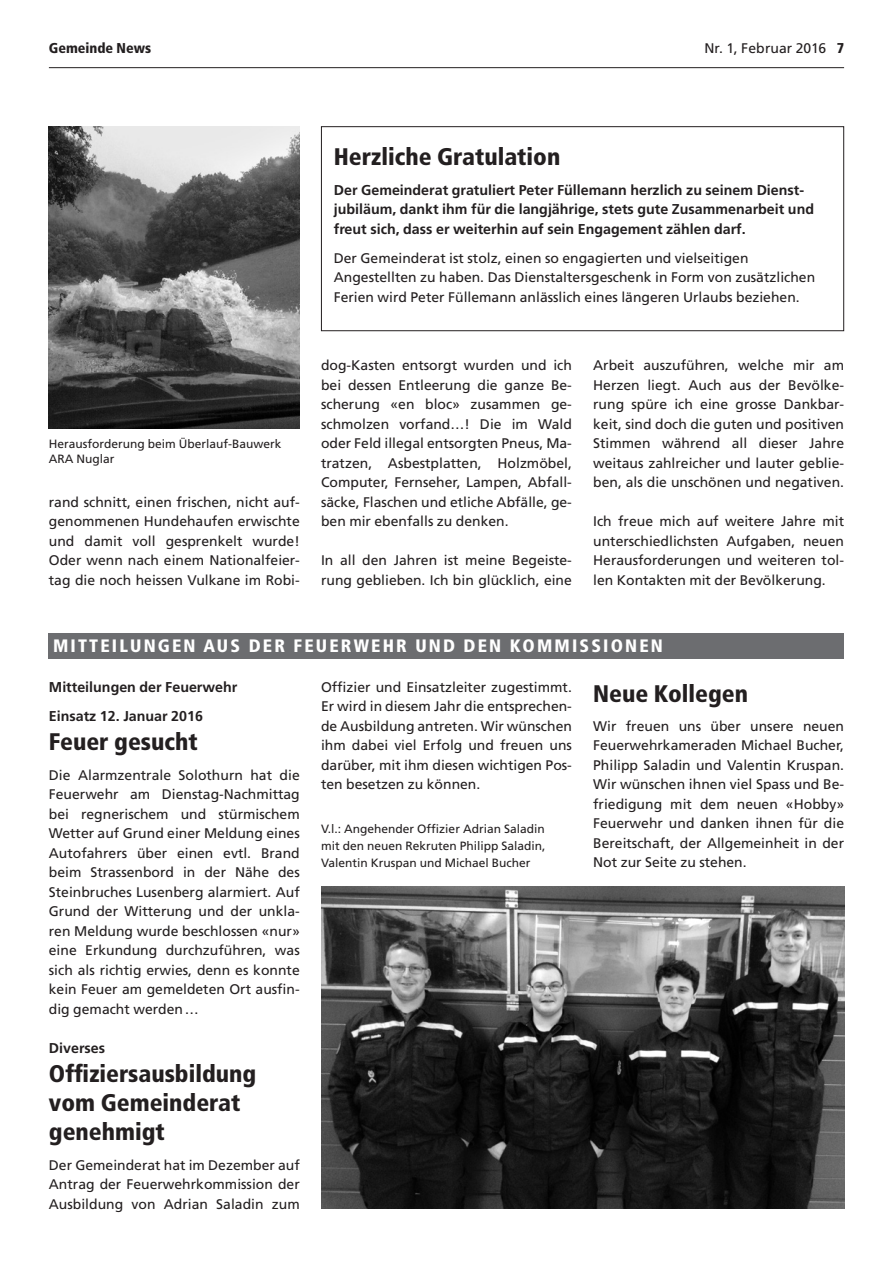
<style>
.page{position:relative;width:893px;height:1263px;background:#fff}
.page>*{position:absolute;margin:0;border:0;box-sizing:border-box;transform-origin:0 0}
.t1{font:900 condensed 24px/29.2px "Frutiger LT";color:#231f20}
.t2{font:900 condensed 18px "Frutiger LT";letter-spacing:.12em;color:#fff}
.t3{font:700 14.25px/19.5px "Frutiger LT";color:#231f20}
.t4{font:900 condensed 14.25px "Frutiger LT";color:#231f20}
.t5{font:13.95px/19.5px "Frutiger LT";color:#231f20;text-align:justify}
.t6{font:12px/17.2px "Frutiger LT";color:#231f20;text-align:justify}
.s1{font-weight:900;font-stretch:condensed;font-size:14.25px}
</style>
<div class="page">
<hr style="left:49px;top:67px;width:795px;height:1px;background:#231f20">
<div style="left:321px;top:126px;width:523px;height:205px;border:1px solid #231f20"></div>
<img style="left:49px;top:126px;width:251px;height:303px">
<img style="left:321px;top:887px;width:523px;height:321px">
<div style="left:49px;top:633px;width:795px;height:26px;background:#6c6d70"></div>
<p class="t4" style="left:49px;top:40px;width:104px">Gemeinde News</p>
<p class="t5" style="left:704px;top:39px;width:141px">Nr. 1, Februar 2016 <span class="s1">7</span></p>
<p class="t6" style="left:49px;top:436px;width:234px;line-height:15px">Herausforderung beim Überlauf-Bauwerk<br>ARA Nuglar</p>
<p class="t5" style="left:49px;top:492px;width:252px">rand schnitt, einen frischen, nicht auf&shy;genommenen Hundehaufen erwischte und damit voll gesprenkelt wurde!<br>Oder wenn nach einem Nationalfeier&shy;tag die noch heissen Vulkane im Robi-</p>
<h1 class="t1" style="left:334px;top:142px;width:228px">Herzliche Gratulation</h1>
<p class="t3" style="left:334px;top:180px;width:482px">Der Gemeinderat gratuliert Peter Füllemann herzlich zu seinem Dienst&shy;jubiläum, dankt ihm für die langjährige, stets gute Zusammenarbeit und freut sich, dass er weiterhin auf sein Engagement zählen darf.</p>
<p class="t5" style="left:334px;top:248px;width:483px;text-align:left">Der Gemeinderat ist stolz, einen so engagierten und vielseitigen<br>Angestellten zu haben. Das Dienstaltersgeschenk in Form von zusätzlichen<br>Ferien wird Peter Füllemann anlässlich eines längeren Urlaubs beziehen.</p>
<p class="t5" style="left:321px;top:356px;width:252px">dog-Kasten entsorgt wurden und ich bei dessen Entleerung die ganze Be&shy;scherung «en bloc» zusammen ge&shy;schmolzen vorfand…! Die im Wald oder Feld illegal entsorgten Pneus, Ma&shy;tratzen, Asbestplatten, Holzmöbel, Computer, Fernseher, Lampen, Abfall&shy;säcke, Flaschen und etliche Abfälle, ge&shy;ben mir ebenfalls zu denken.</p>
<p class="t5" style="left:321px;top:551px;width:252px">In all den Jahren ist meine Begeiste&shy;rung geblieben. Ich bin glücklich, eine</p>
<p class="t5" style="left:593px;top:356px;width:252px">Arbeit auszuführen, welche mir am Herzen liegt. Auch aus der Bevölke&shy;rung spüre ich eine grosse Dankbar&shy;keit, sind doch die guten und positiven Stimmen während all dieser Jahre weitaus zahlreicher und lauter geblie&shy;ben, als die unschönen und negativen.</p>
<p class="t5" style="left:593px;top:512px;width:252px">Ich freue mich auf weitere Jahre mit unterschiedlichsten Aufgaben, neuen Herausforderungen und weiteren tol&shy;len Kontakten mit der Bevölkerung.</p>
<p class="t2" style="left:53px;top:635px;width:611px">MITTEILUNGEN AUS DER FEUERWEHR UND DEN KOMMISSIONEN</p>
<p class="t3" style="left:49px;top:677px;width:190px">Mitteilungen der Feuerwehr</p>
<p class="t3" style="left:49px;top:706px;width:156px">Einsatz 12. Januar 2016</p>
<h1 class="t1" style="left:49px;top:727px;width:150px">Feuer gesucht</h1>
<p class="t5" style="left:49px;top:765px;width:252px">Die Alarmzentrale Solothurn hat die Feuerwehr am Dienstag-Nachmittag bei regnerischem und stürmischem Wetter auf Grund einer Meldung eines Autofahrers über einen evtl. Brand beim Strassenbord in der Nähe des Steinbruches Lusenberg alarmiert. Auf Grund der Witterung und der unkla&shy;ren Meldung wurde beschlossen «nur» eine Erkundung durchzuführen, was sich als richtig erwies, denn es konnte kein Feuer am gemeldeten Ort ausfin&shy;dig gemacht werden…</p>
<p class="t3" style="left:49px;top:1038px;width:58px">Diverses</p>
<h1 class="t1" style="left:49px;top:1059px;width:209px">Offiziersausbildung vom Gemeinderat genehmigt</h1>
<p class="t5" style="left:49px;top:1155px;width:252px">Der Gemeinderat hat im Dezember auf Antrag der Feuerwehrkommission der Ausbildung von Adrian Saladin zum</p>
<p class="t5" style="left:321px;top:677px;width:252px">Offizier und Einsatzleiter zugestimmt.<br>Er wird in diesem Jahr die entsprechen&shy;de Ausbildung antreten. Wir wünschen ihm dabei viel Erfolg und freuen uns darüber, mit ihm diesen wichtigen Pos&shy;ten besetzen zu können.</p>
<p class="t6" style="left:321px;top:820px;width:226px">V.l.: Angehender Offizier Adrian Saladin mit den neuen Rekruten Philipp Saladin, Valentin Kruspan und Michael Bucher</p>
<h1 class="t1" style="left:593px;top:679px;width:156px">Neue Kollegen</h1>
<p class="t5" style="left:593px;top:716px;width:252px">Wir freuen uns über unsere neuen Feuerwehrkameraden Michael Bucher, Philipp Saladin und Valentin Kruspan.<br>Wir wünschen ihnen viel Spass und Be&shy;friedigung mit dem neuen «Hobby» Feuerwehr und danken ihnen für die Bereitschaft, der Allgemeinheit in der Not zur Seite zu stehen.</p>
</div>
